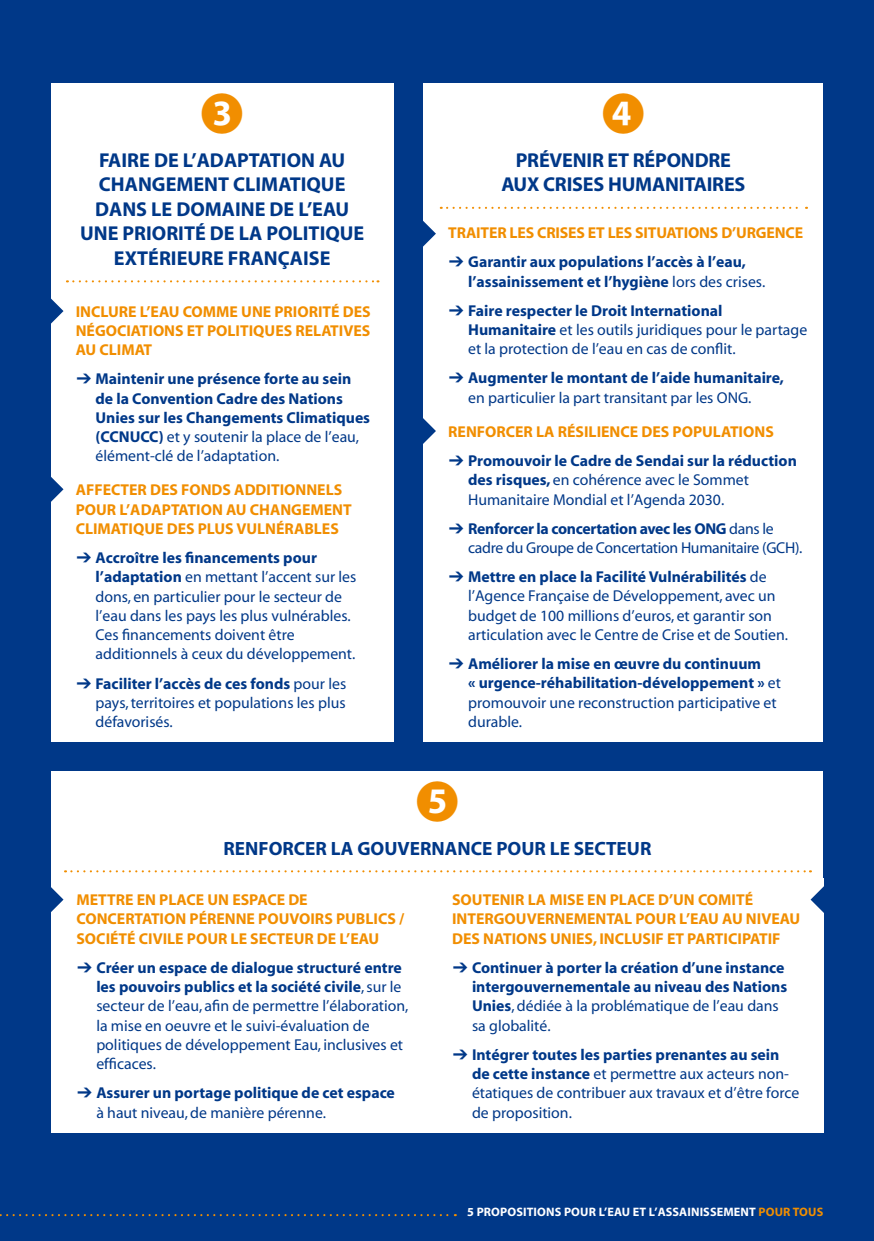
<style>
.page{position:relative;width:874px;height:1241px;background:#fff}
.page>*{position:absolute;margin:0;border:0;box-sizing:border-box;transform-origin:0 0}
.t1{font:38.5px "Pictogrammes 2006";color:#f18e00}
.t2{font:700 20.12px "Myriad";color:#003888}
.t3{font:700 19.25px "Myriad";color:#003888}
.t4{font:15.75px/19.2px "Myriad";color:#003888}
.t5{font:700 15.75px/29.2px "Myriad";color:#003888}
.t6{font:700 15.75px "Myriad";color:#f18e00}
.t7{font:15.75px/19.2px "Myriad";letter-spacing:-.02em;color:#003888}
.t8{font:700 12.25px "Myriad";letter-spacing:.01em;color:#fff}
.s1{color:#f18e00}
.s2{font-family:"Pictogrammes 2006";font-weight:400}
.s3{font-weight:400}
.s4{font-weight:700}
.s5{font-family:"Pictogrammes 2006"}
</style>
<div class="page">
<div style="left:0;top:0;width:873px;height:1240px;background:#003888"></div>
<div style="left:423px;top:84px;width:399px;height:658px;background:#fff"></div>
<svg style="left:447px;top:207px;width:359px;height:2px"></svg>
<svg style="left:423px;top:221px;width:13px;height:26px"></svg>
<svg style="left:423px;top:418px;width:13px;height:26px"></svg>
<div style="left:51px;top:84px;width:342px;height:658px;background:#fff"></div>
<svg style="left:67px;top:280px;width:311px;height:2px"></svg>
<svg style="left:51px;top:298px;width:12px;height:26px"></svg>
<svg style="left:51px;top:477px;width:12px;height:25px"></svg>
<div style="left:52px;top:771px;width:770px;height:202px;background:#fff"></div>
<svg style="left:65px;top:870px;width:745px;height:2px"></svg>
<div style="left:52px;top:878px;width:376px;height:254px;background:#fff"></div>
<div style="left:427px;top:878px;width:395px;height:254px;background:#fff"></div>
<svg style="left:51px;top:884px;width:12px;height:30px"></svg>
<svg style="left:810px;top:884px;width:14px;height:30px"></svg>
<svg style="left:0;top:1214px;width:455px;height:1px"></svg>
<h1 class="t1" style="left:202px;top:94px;width:42px">3</h1>
<p class="t2" style="left:99px;top:150px;width:21px">Faire</p>
<p class="t2" style="left:154px;top:150px;width:83px">de l’adaptation</p>
<p class="t2" style="left:319px;top:150px;width:14px">au</p>
<p class="t2" style="left:99px;top:174px;width:81px">changement</p>
<p class="t2" style="left:233px;top:174px;width:23px">climati</p>
<p class="t2" style="left:306px;top:174px;width:27px">que</p>
<p class="t2" style="left:95px;top:199px;width:28px">dans</p>
<p class="t2" style="left:151px;top:199px;width:53px">le domaine</p>
<p class="t2" style="left:269px;top:199px;width:56px">de l’eau</p>
<p class="t2" style="left:80px;top:223px;width:14px">une</p>
<p class="t2" style="left:122px;top:223px;width:12px">priorit</p>
<p class="t2" style="left:195px;top:223px;width:82px">é dela politi</p>
<p class="t2" style="left:325px;top:223px;width:27px">que</p>
<p class="t2" style="left:114px;top:248px;width:57px">extérieure</p>
<p class="t2" style="left:228px;top:248px;width:13px">fran</p>
<p class="t2" style="left:278px;top:248px;width:23px">çaise</p>
<p class="t6" style="left:76px;top:303px;width:35px">Inclure</p>
<p class="t6" style="left:140px;top:303px;width:21px">l’eau</p>
<p class="t6" style="left:183px;top:303px;width:22px">comme</p>
<p class="t6" style="left:241px;top:303px;width:11px">une</p>
<p class="t6" style="left:274px;top:303px;width:9px">priorit</p>
<p class="t6" style="left:331px;top:303px;width:32px">é des</p>
<p class="t6" style="left:76px;top:322px;width:60px">négociations</p>
<p class="t6" style="left:187px;top:322px;width:29px">et politi</p>
<p class="t6" style="left:253px;top:322px;width:21px">ques</p>
<p class="t6" style="left:295px;top:322px;width:9px">relati</p>
<p class="t6" style="left:343px;top:322px;width:19px">ves</p>
<p class="t5" style="left:76px;top:336px;width:277px"><span class="s1">au climat<br></span><span class="s2">›</span> Maintenir une présence forte au sein</p>
<p class="t5" style="left:95px;top:389px;width:276px;line-height:19.2px">de la Convention Cadre des Nations Unies sur les Changements Climatiques (CCNUCC) <span class="s3">et y soutenir la place de l’eau, élément-clé de l’adaptation.</span></p>
<p class="t6" style="left:76px;top:482px;width:55px">Affecter</p>
<p class="t6" style="left:150px;top:482px;width:42px">des fon</p>
<p class="t6" style="left:211px;top:482px;width:65px">ds additionnels</p>
<p class="t6" style="left:76px;top:501px;width:86px">POUR l’adaptation</p>
<p class="t6" style="left:226px;top:501px;width:87px">au changement</p>
<p class="t6" style="left:76px;top:520px;width:19px">climati</p>
<p class="t6" style="left:133px;top:520px;width:75px">que des plus</p>
<p class="t6" style="left:236px;top:520px;width:21px">vuln</p>
<p class="t5" style="left:76px;top:514px;width:247px;text-align:right"><span class="s1">érables<br></span><span class="s2">›</span> Accroître les financements pour</p>
<p class="t4" style="left:95px;top:568px;width:262px"><span class="s4">l’adaptation</span> en mettant l’accent sur les dons, en particulier pour le secteur de l’eau dans les pays les plus vulnérables.<br>Ces financements doivent être additionnels à ceux du développement.</p>
<p class="t4" style="left:95px;top:674px;width:252px;text-align:justify;text-indent:-20px"><span class="s5">›</span> <span class="s4">Faciliter l’accès de ces fonds</span> pour les pays, territoires et populations les plus défavorisés.</p>
<h1 class="t1" style="left:603px;top:94px;width:42px">4</h1>
<p class="t2" style="left:515px;top:150px;width:58px">Prévenir</p>
<p class="t2" style="left:607px;top:150px;width:61px">et répon</p>
<p class="t2" style="left:694px;top:150px;width:25px">dre</p>
<p class="t2" style="left:501px;top:174px;width:65px">aux crises</p>
<p class="t2" style="left:607px;top:174px;width:26px">humanitaires</p>
<p class="t6" style="left:448px;top:225px;width:18px">Traiter</p>
<p class="t6" style="left:509px;top:225px;width:9px">les</p>
<p class="t6" style="left:537px;top:225px;width:18px">crises</p>
<p class="t6" style="left:587px;top:225px;width:29px">et les</p>
<p class="t6" style="left:635px;top:225px;width:10px">situations</p>
<p class="t5" style="left:448px;top:219px;width:354px;text-indent:273px"><span class="s1">d’urgence </span><span class="s2">›</span> Garantir aux populations l’accès à l’eau,</p>
<p class="t5" style="left:448px;top:267px;width:318px;text-indent:20px">l’assainissement et l’hygiène <span class="s3">lors des crises. </span><span class="s2">›</span> Faire respecter le Droit International</p>
<p class="t4" style="left:468px;top:321px;width:340px"><span class="s4">Humanitaire</span> et les outils juridiques pour le partage et la protection de l’eau en cas de conflit.</p>
<p class="t4" style="left:468px;top:369px;width:317px;text-indent:-20px"><span class="s5">›</span> <span class="s4">Augmenter le montant de l’aide humanitaire, </span>en particulier la part transitant par les ONG.</p>
<p class="t6" style="left:448px;top:423px;width:20px">Renfor</p>
<p class="t6" style="left:505px;top:423px;width:78px">cer la résilien</p>
<p class="t5" style="left:448px;top:417px;width:350px;text-indent:172px"><span class="s1">ce des populations<br></span><span class="s2">›</span> Promouvoir le Cadre de Sendai sur la réduction</p>
<p class="t4" style="left:468px;top:471px;width:282px"><span class="s4">des risques,</span> en cohérence avec le Sommet<br>Humanitaire Mondial et l’Agenda 2030.</p>
<p class="t7" style="left:468px;top:519px;width:335px;text-indent:-20px"><span class="s5">›</span> <span class="s4">Renforcer la concertation avec les ONG</span> dans le cadre du Groupe de Concertation Humanitaire (GCH).</p>
<p class="t4" style="left:468px;top:568px;width:321px;text-indent:-20px"><span class="s5">›</span> <span class="s4">Mettre en place la Facilité Vulnérabilités</span> de l’Agence Française de Développement, avec un budget de 100 millions d’euros, et garantir son articulation avec le Centre de Crise et de Soutien.</p>
<p class="t5" style="left:468px;top:654px;width:314px;line-height:19.2px;text-indent:-20px"><span class="s2">›</span> Améliorer la mise en œuvre du continuum<br>« urgence-réhabilitation-développement » <span class="s3">et promouvoir une reconstruction participative et durable.</span></p>
<h1 class="t1" style="left:417px;top:781px;width:42px">5</h1>
<p class="t3" style="left:223px;top:838px;width:24px">Renfor</p>
<p class="t3" style="left:294px;top:838px;width:129px">cer la gouvernan</p>
<p class="t3" style="left:470px;top:838px;width:39px">ce pour</p>
<p class="t3" style="left:549px;top:838px;width:69px">le secteur</p>
<p class="t6" style="left:76px;top:891px;width:23px">Mettre</p>
<p class="t6" style="left:137px;top:891px;width:105px">enplaceunespa</p>
<p class="t6" style="left:267px;top:891px;width:40px">ce de</p>
<p class="t6" style="left:76px;top:910px;width:50px">concertation</p>
<p class="t6" style="left:189px;top:910px;width:28px">pérenne</p>
<p class="t6" style="left:258px;top:910px;width:51px">Pouvoirs</p>
<p class="t6" style="left:336px;top:910px;width:70px">publics /</p>
<p class="t6" style="left:76px;top:930px;width:122px">Société civile pour</p>
<p class="t6" style="left:230px;top:930px;width:57px">le secteur</p>
<p class="t5" style="left:76px;top:924px;width:327px;text-indent:240px"><span class="s1">de l’eau<br></span><span class="s2">›</span> Créer un espace de dialogue structuré entre</p>
<p class="t4" style="left:96px;top:977px;width:313px"><span class="s4">les pouvoirs publics et la société civile</span>, sur le secteur de l’eau, afin de permettre l’élaboration, la mise en oeuvre et le suivi-évaluation de politiques de développement Eau, inclusives et efficaces.</p>
<p class="t5" style="left:96px;top:1083px;width:300px;line-height:19.2px;text-indent:-20px"><span class="s2">›</span> Assurer un portage politique de cet espace <span class="s3">à haut niveau, de manière pérenne.</span></p>
<p class="t6" style="left:452px;top:891px;width:19px">Soutenir</p>
<p class="t6" style="left:527px;top:891px;width:31px">la mise</p>
<p class="t6" style="left:587px;top:891px;width:130px">en place d’un comit</p>
<p class="t6" style="left:744px;top:891px;width:10px">é</p>
<p class="t6" style="left:452px;top:910px;width:10px">inter</p>
<p class="t6" style="left:493px;top:910px;width:54px">gouvernemental</p>
<p class="t6" style="left:635px;top:910px;width:11px">pour</p>
<p class="t6" style="left:679px;top:910px;width:21px">l’eau</p>
<p class="t6" style="left:721px;top:910px;width:60px">au niveau</p>
<p class="t6" style="left:452px;top:930px;width:51px">des Nations</p>
<p class="t6" style="left:549px;top:930px;width:20px">Unies</p>
<p class="t6" style="left:592px;top:930px;width:40px">, inclusif</p>
<p class="t6" style="left:666px;top:930px;width:29px">et parti</p>
<p class="t5" style="left:452px;top:924px;width:334px;text-indent:276px"><span class="s1">cipatif<br></span><span class="s2">›</span> Continuer à porter la création d’une instance</p>
<p class="t4" style="left:472px;top:977px;width:316px"><span class="s4">intergouvernementale au niveau des Nations<br>Unies</span>, dédiée à la problématique de l’eau dans sa globalité.</p>
<p class="t4" style="left:472px;top:1045px;width:328px;text-indent:-20px"><span class="s5">›</span> <span class="s4">Intégrer toutes les parties prenantes au sein de cette instance</span> et permettre aux acteurs non&shy;étatiques de contribuer aux travaux et d’être force de proposition.</p>
<p class="t8" style="left:467px;top:1205px;width:357px">5 PROPOSITIONS POUR L’EAU ET L’ASSAINISSEMENT <span class="s1">POUR TOUS</span></p>
</div>
